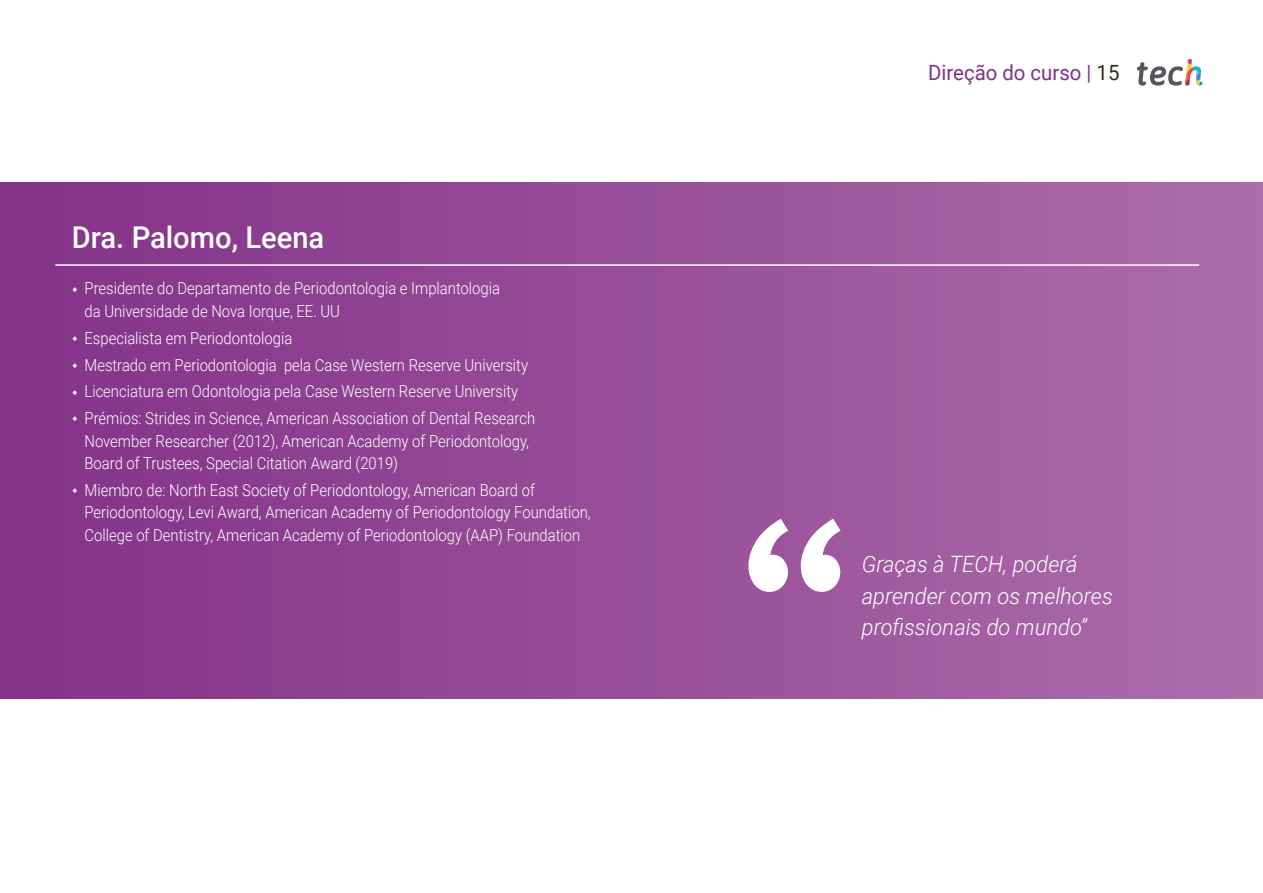
<style>
.page{position:relative;width:1263px;height:893px;background:#fff}
.page>*{position:absolute;margin:0;border:0;box-sizing:border-box;transform-origin:0 0}
.t1{font:500 30px "Roboto";color:#fff}
.t2{font:italic 300 22.5px/31.5px "Roboto";color:#fff}
.t3{font:21px "Roboto";color:#813089}
.t4{font:300 16.5px/22.5px "Roboto";color:#fff;scale:.9 1}
.s1{color:#312e20}
</style>
<div class="page">
<svg style="left:1137px;top:59px;width:65px;height:27px"></svg>
<div style="left:0;top:182px;width:1263px;height:516px;background:linear-gradient(to right,#833188,#ad6caa)"></div>
<svg style="left:748px;top:519px;width:92px;height:73px"></svg>
<hr style="left:55px;top:264px;width:1144px;height:2px;background:#fff">
<svg style="left:73px;top:287px;width:4px;height:5px"></svg>
<svg style="left:73px;top:336px;width:4px;height:5px"></svg>
<svg style="left:73px;top:363px;width:4px;height:5px"></svg>
<svg style="left:73px;top:390px;width:4px;height:5px"></svg>
<svg style="left:73px;top:416px;width:4px;height:5px"></svg>
<svg style="left:73px;top:488px;width:4px;height:5px"></svg>
<h1 class="t1" style="left:72px;top:216px;width:254px">Dra. Palomo, Leena</h1>
<p class="t4" style="left:85px;top:277px;width:463px">Presidente do Departamento de Periodontologia e Implantologia da Universidade de Nova Iorque, EE. UU</p>
<p class="t4" style="left:85px;top:324px;width:502px;line-height:26.7px">Especialista em Periodontologia<br>Mestrado em Periodontologia pela Case Western Reserve University Licenciatura em Odontologia pela Case Western Reserve University Prémios: Strides in Science, American Association of Dental Research</p>
<p class="t4" style="left:85px;top:429px;width:495px">November Researcher (2012), American Academy of Periodontology,<br>Board of Trustees, Special Citation Award (2019)</p>
<p class="t4" style="left:85px;top:478px;width:564px">Miembro de: North East Society of Periodontology, American Board of<br>Periodontology, Levi Award, American Academy of Periodontology Foundation,<br>College of Dentistry, American Academy of Periodontology (AAP) Foundation</p>
<p class="t3" style="left:928px;top:57px;width:193px">Direção do curso | <span class="s1">15</span></p>
<h2 class="t2" style="left:862px;top:548px;width:252px">Graças à TECH, poderá aprender com os melhores profissionais do mundo”</h2>
</div>
